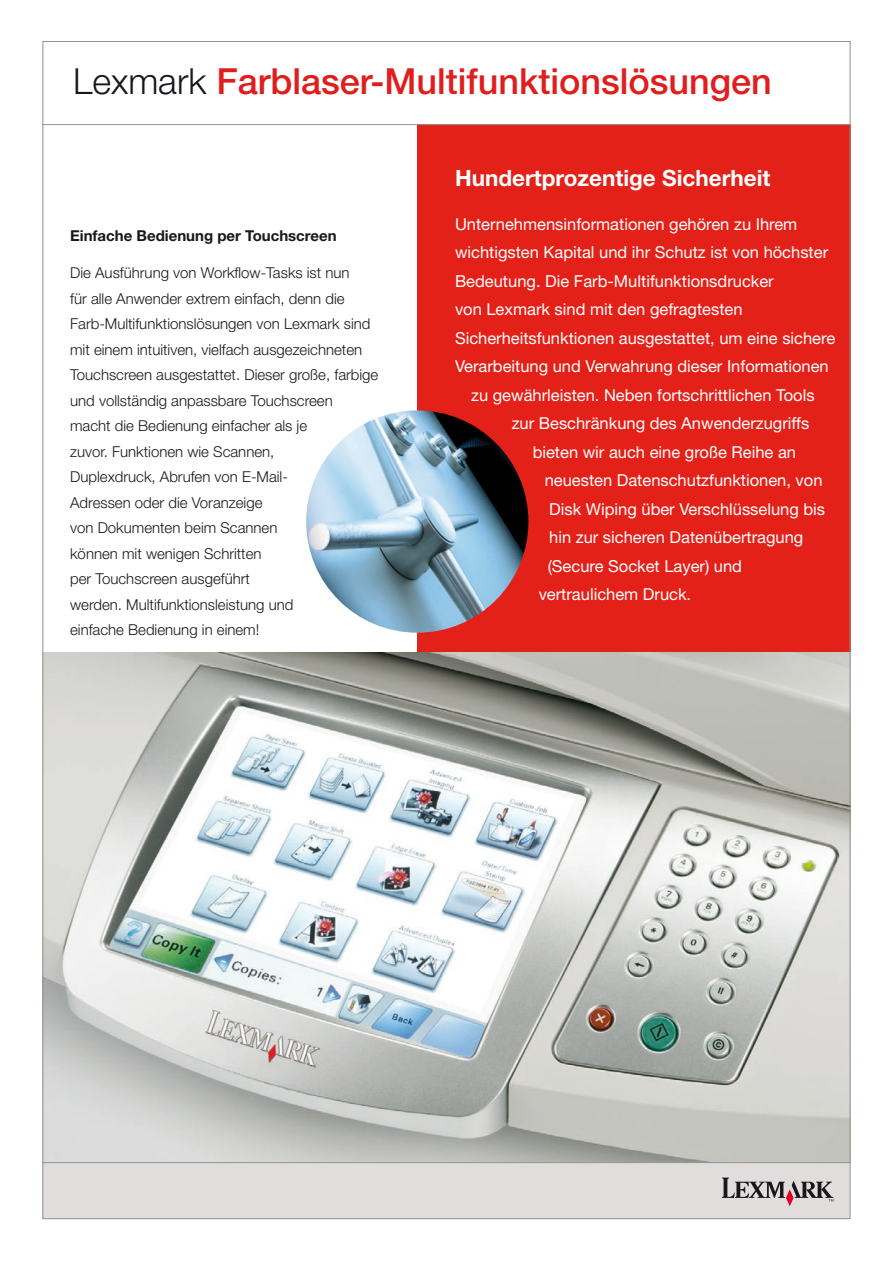
<style>
.page{position:relative;width:893px;height:1263px;background:#fff}
.page>*{position:absolute;margin:0;border:0;box-sizing:border-box;transform-origin:0 0}
.t1{font:500 36px "Helvetica Neue";color:#df1e1d}
.t2{font:700 22.5px "Helvetica Neue";color:#fff}
.t3{font:16.5px "Helvetica Neue";color:#fff}
.t4{font:300 15px/25.5px "Helvetica Neue";color:#1a171c}
.t5{font:700 15px "Helvetica Neue";color:#1a171c}
.s1{font-weight:300;color:#1a171c}
</style>
<div class="page">
<img style="left:45px;top:652px;width:803px;height:510px">
<div style="left:417px;top:124px;width:433px;height:528px;background:#e32119"></div>
<hr style="left:43px;top:124px;width:807px;height:1px;background:#93928e">
<div style="left:43px;top:1163px;width:807px;height:56px;background:#e0dddc"></div>
<hr style="left:43px;top:1162px;width:807px;height:1px;background:#93928e">
<img style="left:306px;top:410px;width:222px;height:223px;border-radius:50%">
<svg style="left:722px;top:1177px;width:111px;height:29px"></svg>
<h1 class="t1" style="left:73px;top:60px;width:700px"><span class="s1">Lexmark</span> Farblaser-Multifunktionslösungen</h1>
<p class="t5" style="left:70px;top:227px;width:268px">Einfache Bedienung per Touchscreen</p>
<p class="t4" style="left:70px;top:260px;width:310px">Die Ausführung von Workflow-Tasks ist nun<br>für alle Anwender extrem einfach, denn die Farb-Multifunktionslösungen von Lexmark sind mit einem intuitiven, vielfach ausgezeichneten Touchscreen ausgestattet. Dieser große, farbige und vollständig anpassbare Touchscreen<br>macht die Bedienung einfacher als je<br>zuvor. Funktionen wie Scannen,<br>Duplexdruck, Abrufen von E-Mail-<br>Adressen oder die Voranzeige<br>von Dokumenten beim Scannen<br>können mit wenigen Schritten<br>per Touchscreen ausgeführt<br>werden. Multifunktionsleistung und<br>einfache Bedienung in einem!</p>
<h2 class="t2" style="left:455px;top:164px;width:317px">Hundertprozentige Sicherheit</h2>
<p class="t3" style="left:455px;top:214px;width:344px">Unternehmensinformationen gehören zu Ihrem</p>
<p class="t3" style="left:455px;top:243px;width:375px">wichtigsten Kapital und ihr Schutz ist von höchster</p>
<p class="t3" style="left:455px;top:271px;width:320px">Bedeutung. Die Farb-Multifunktionsdrucker</p>
<p class="t3" style="left:455px;top:300px;width:289px">von Lexmark sind mit den gefragtesten</p>
<p class="t3" style="left:455px;top:328px;width:382px">Sicherheitsfunktionen ausgestattet, um eine sichere</p>
<p class="t3" style="left:455px;top:357px;width:375px">Verarbeitung und Verwahrung dieser Informationen</p>
<p class="t3" style="left:471px;top:385px;width:345px">zu gewährleisten. Neben fortschrittlichen Tools</p>
<p class="t3" style="left:512px;top:414px;width:299px">zur Beschränkung des Anwenderzugriffs</p>
<p class="t3" style="left:533px;top:442px;width:265px">bieten wir auch eine große Reihe an</p>
<p class="t3" style="left:545px;top:471px;width:279px">neuesten Datenschutzfunktionen, von</p>
<p class="t3" style="left:549px;top:499px;width:277px">Disk Wiping über Verschlüsselung bis</p>
<p class="t3" style="left:549px;top:528px;width:256px">hin zur sicheren Datenübertragung</p>
<p class="t3" style="left:548px;top:556px;width:196px">(Secure Socket Layer) und</p>
<p class="t3" style="left:539px;top:585px;width:154px">vertraulichem Druck.</p>
</div>
